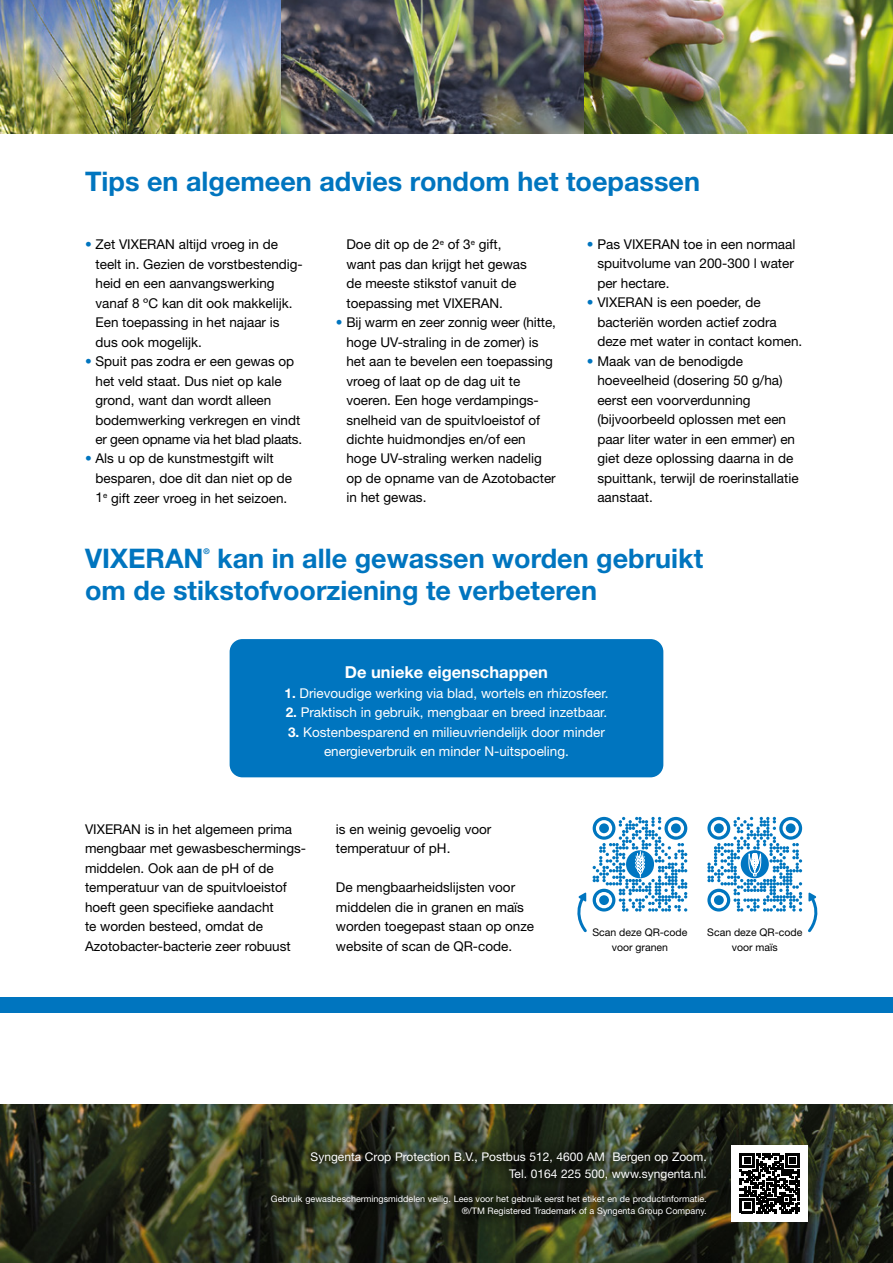
<style>
.page{position:relative;width:893px;height:1263px;background:#fff}
.page>*{position:absolute;margin:0;border:0;box-sizing:border-box;transform-origin:0 0}
.t1{font:700 27px/32.4px "Helvetica Neue LT Std";color:#0075bf}
.t2{font:700 16.5px "Helvetica Neue LT Std";color:#fff}
.t3{font:13.5px/19.5px "Helvetica Neue LT Std";color:#000}
.t4{font:13.5px/19.5px "Helvetica Neue LT Std";color:#fff;text-align:center}
.t5{font:12px/16.2px "Helvetica Neue LT Std";color:#fff;text-align:right}
.t6{font:10.5px/15px "Helvetica Neue LT Std";color:#000;text-align:center}
.t7{font:9px/12px "Helvetica Neue LT Std";color:#fff;text-align:right}
.t8{font:700 7.8px "Helvetica Neue LT Std";color:#0075bf}
.s1{font-weight:700;color:#0075bf}
.s2{font-weight:700}
</style>
<div class="page">
<img style="left:0;top:1104px;width:893px;height:159px">
<div style="left:732px;top:1145px;width:76px;height:76px;background:#fff"></div>
<svg style="left:740px;top:1153px;width:60px;height:60px"></svg>
<img style="left:0;top:0;width:282px;height:134px">
<img style="left:282px;top:0;width:302px;height:134px">
<img style="left:584px;top:0;width:309px;height:134px">
<div style="left:259px;top:1140px;width:458px;height:87px;background:#000;opacity:.75"></div>
<div style="left:230px;top:639px;width:433px;height:138px;background:#0075bf;border-radius:13px"></div>
<svg style="left:577px;top:817px;width:110px;height:116px"></svg>
<svg style="left:707px;top:817px;width:111px;height:116px"></svg>
<div style="left:0;top:997px;width:893px;height:15px;background:#0075bf"></div>
<h1 class="t1" style="left:85px;top:164px;width:616px">Tips en algemeen advies rondom het toepassen</h1>
<p class="t3" style="left:96px;top:234px;width:207px;text-indent:-11px"><span class="s1">•</span> Zet VIXERAN altijd vroeg in de teelt in. Gezien de vorstbestendig&shy;heid en een aanvangswerking vanaf 8 ºC kan dit ook makkelijk.<br>Een toepassing in het najaar is dus ook mogelijk.</p>
<p class="t3" style="left:96px;top:351px;width:208px;text-indent:-11px"><span class="s1">•</span> Spuit pas zodra er een gewas op het veld staat. Dus niet op kale grond, want dan wordt alleen bodemwerking verkregen en vindt er geen opname via het blad plaats.</p>
<p class="t3" style="left:96px;top:449px;width:198px;text-indent:-11px"><span class="s1">•</span> Als u op de kunstmestgift wilt besparen, doe dit dan niet op de<br>1<sup>e</sup> gift zeer vroeg in het seizoen.</p>
<p class="t3" style="left:346px;top:234px;width:182px">Doe dit op de 2<sup>e</sup> of 3<sup>e</sup> gift, want pas dan krijgt het gewas de meeste stikstof vanuit de toepassing met VIXERAN.</p>
<p class="t3" style="left:346px;top:312px;width:211px;text-indent:-11px"><span class="s1">•</span> Bij warm en zeer zonnig weer (hitte, hoge UV-straling in de zomer) is het aan te bevelen een toepassing vroeg of laat op de dag uit te voeren. Een hoge verdampings&shy;snelheid van de spuitvloeistof of dichte huidmondjes en/of een hoge UV-straling werken nadelig op de opname van de Azotobacter in het gewas.</p>
<p class="t3" style="left:597px;top:234px;width:200px;text-align:justify;text-indent:-11px"><span class="s1">•</span> Pas VIXERAN toe in een normaal spuitvolume van 200-300 l water per hectare.</p>
<p class="t3" style="left:597px;top:293px;width:207px;text-indent:-11px"><span class="s1">•</span> VIXERAN is een poeder, de bacteriën worden actief zodra deze met water in contact komen.</p>
<p class="t3" style="left:597px;top:351px;width:203px;text-indent:-11px"><span class="s1">•</span> Maak van de benodigde hoeveelheid (dosering 50 g/ha) eerst een voorverdunning (bijvoorbeeld oplossen met een paar liter water in een emmer) en giet deze oplossing daarna in de spuittank, terwijl de roerinstallatie aanstaat.</p>
<h1 class="t1" style="left:85px;top:541px;width:620px;text-indent:132px">kan in alle gewassen worden gebruikt om de stikstofvoorziening te verbeteren</h1>
<h1 class="t1" style="left:85px;top:541px;width:120px">VIXERAN</h1>
<p class="t8" style="left:204px;top:547px;width:8px">®</p>
<p class="t2" style="left:345px;top:662px;width:205px">De unieke eigenschappen</p>
<p class="t4" style="left:284px;top:683px;width:325px"><span class="s2">1.</span> Drievoudige werking via blad, wortels en rhizosfeer.</p>
<p class="t4" style="left:286px;top:702px;width:323px"><span class="s2">2.</span> Praktisch in gebruik, mengbaar en breed inzetbaar.</p>
<p class="t4" style="left:288px;top:722px;width:318px"><span class="s2">3.</span> Kostenbesparend en milieuvriendelijk door minder energieverbruik en minder N-uitspoeling.</p>
<p class="t3" style="left:85px;top:819px;width:221px">VIXERAN is in het algemeen prima mengbaar met gewasbeschermings&shy;middelen. Ook aan de pH of de temperatuur van de spuitvloeistof hoeft geen specifieke aandacht<br>te worden besteed, omdat de<br>Azotobacter-bacterie zeer robuust</p>
<p class="t3" style="left:336px;top:819px;width:157px">is en weinig gevoelig voor temperatuur of pH.</p>
<p class="t3" style="left:336px;top:878px;width:200px">De mengbaarheidslijsten voor middelen die in granen en maïs worden toegepast staan op onze website of scan de QR-code.</p>
<p class="t6" style="left:592px;top:925px;width:97px">Scan deze QR-code voor granen</p>
<p class="t6" style="left:707px;top:925px;width:97px">Scan deze QR-code voor maïs</p>
<p class="t5" style="left:311px;top:1149px;width:398px">Syngenta Crop Protection B.V., Postbus 512, 4600 AM Bergen op Zoom.<br>Tel. 0164 225 500, www.syngenta.nl.</p>
<p class="t7" style="left:271px;top:1192px;width:437px">Gebruik gewasbeschermingsmiddelen veilig. Lees voor het gebruik eerst het etiket en de productinformatie. ®/TM Registered Trademark of a Syngenta Group Company.</p>
</div>
